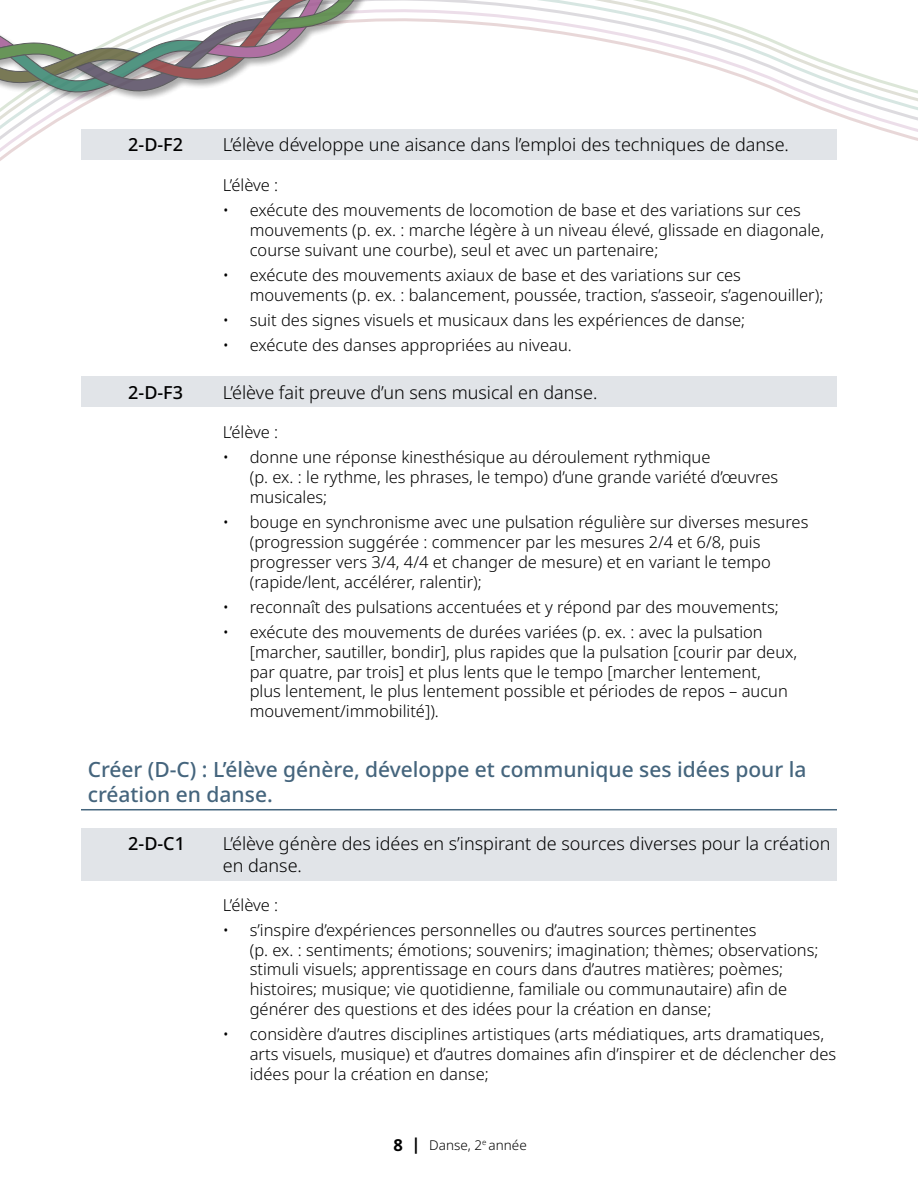
<style>
.page{position:relative;width:918px;height:1188px;background:#fff}
.page>*{position:absolute;margin:0;border:0;box-sizing:border-box;transform-origin:0 0}
.Header_Outcomes{font:500 21px/25.2px "Noto Sans";color:#45657d}
.GLO_arts{font:300 18px/21.6px "Noto Sans";color:#000}
.GLO_arts-2{font:500 18px "Noto Sans";color:#000}
.Bullet_Outcome_no_bullet{font:300 16.5px/19.8px "Noto Sans";color:#000}
.t1{font:300 13.5px "Noto Sans";color:#000}
.s1{font-weight:700;font-size:16.5px}
</style>
<div class="page">
<svg style="left:0;top:0;width:918px;height:161px"></svg>
<div style="left:0;top:0;width:515px;height:102px;background:#000;opacity:.4"></div>
<svg style="left:0;top:0;width:407px;height:96px"></svg>
<div style="left:81px;top:129px;width:756px;height:31px;background:#e1e4e8"></div>
<div style="left:81px;top:376px;width:756px;height:31px;background:#e1e4e8"></div>
<hr style="left:81px;top:809px;width:756px;height:1px;background:#45657d">
<div style="left:81px;top:828px;width:756px;height:52px;background:#e1e4e8"></div>
<h4 class="GLO_arts-2" style="left:128px;top:132px;width:56px">2-D-F2</h4>
<h4 class="GLO_arts" style="left:223px;top:134px;width:568px">L’élève développe une aisance dans l’emploi des techniques de danse.</h4>
<p class="Bullet_Outcome_no_bullet" style="left:223px;top:175px;width:57px">L’élève :</p>
<p class="Bullet_Outcome_no_bullet" style="left:250px;top:201px;width:576px;text-indent:-27px">• exécute des mouvements de locomotion de base et des variations sur ces mouvements (p. ex. : marche légère à un niveau élevé, glissade en diagonale, course suivant une courbe), seul et avec un partenaire;</p>
<p class="Bullet_Outcome_no_bullet" style="left:250px;top:265px;width:575px;text-indent:-27px">• exécute des mouvements axiaux de base et des variations sur ces mouvements (p. ex. : balancement, poussée, traction, s’asseoir, s’agenouiller);</p>
<p class="Bullet_Outcome_no_bullet" style="left:223px;top:310px;width:524px">• suit des signes visuels et musicaux dans les expériences de danse;</p>
<p class="Bullet_Outcome_no_bullet" style="left:223px;top:336px;width:351px">• exécute des danses appropriées au niveau.</p>
<h4 class="GLO_arts-2" style="left:128px;top:379px;width:56px">2-D-F3</h4>
<h4 class="GLO_arts" style="left:223px;top:382px;width:376px">L’élève fait preuve d’un sens musical en danse.</h4>
<p class="Bullet_Outcome_no_bullet" style="left:223px;top:423px;width:57px">L’élève :</p>
<p class="Bullet_Outcome_no_bullet" style="left:250px;top:448px;width:530px;text-indent:-27px">• donne une réponse kinesthésique au déroulement rythmique<br>(p. ex. : le rythme, les phrases, le tempo) d’une grande variété d’œuvres musicales;</p>
<p class="Bullet_Outcome_no_bullet" style="left:250px;top:513px;width:560px;text-indent:-27px">• bouge en synchronisme avec une pulsation régulière sur diverses mesures (progression suggérée : commencer par les mesures 2/4 et 6/8, puis progresser vers 3/4, 4/4 et changer de mesure) et en variant le tempo (rapide/lent, accélérer, ralentir);</p>
<p class="Bullet_Outcome_no_bullet" style="left:223px;top:597px;width:558px">• reconnaît des pulsations accentuées et y répond par des mouvements;</p>
<p class="Bullet_Outcome_no_bullet" style="left:250px;top:623px;width:549px;text-indent:-27px">• exécute des mouvements de durées variées (p. ex. : avec la pulsation [marcher, sautiller, bondir], plus rapides que la pulsation [courir par deux, par quatre, par trois] et plus lents que le tempo [marcher lentement,<br>plus lentement, le plus lentement possible et périodes de repos – aucun mouvement/immobilité]).</p>
<h3 class="Header_Outcomes" style="left:88px;top:757px;width:720px">Créer (D-C) : L’élève génère, développe et communique ses idées pour la création en danse.</h3>
<h4 class="GLO_arts-2" style="left:128px;top:831px;width:58px">2-D-C1</h4>
<h4 class="GLO_arts" style="left:223px;top:833px;width:609px">L’élève génère des idées en s’inspirant de sources diverses pour la création en danse.</h4>
<p class="Bullet_Outcome_no_bullet" style="left:223px;top:895px;width:57px">L’élève :</p>
<p class="Bullet_Outcome_no_bullet" style="left:250px;top:920px;width:570px;text-indent:-27px">• s’inspire d’expériences personnelles ou d’autres sources pertinentes<br>(p. ex. : sentiments; émotions; souvenirs; imagination; thèmes; observations; stimuli visuels; apprentissage en cours dans d’autres matières; poèmes; histoires; musique; vie quotidienne, familiale ou communautaire) afin de générer des questions et des idées pour la création en danse;</p>
<p class="Bullet_Outcome_no_bullet" style="left:250px;top:1025px;width:588px;text-indent:-27px">• considère d’autres disciplines artistiques (arts médiatiques, arts dramatiques, arts visuels, musique) et d’autres domaines afin d’inspirer et de déclencher des idées pour la création en danse;</p>
<p class="t1" style="left:394px;top:1135px;width:135px"><span class="s1">8 |</span> Danse, 2<sup>e</sup> année</p>
</div>
